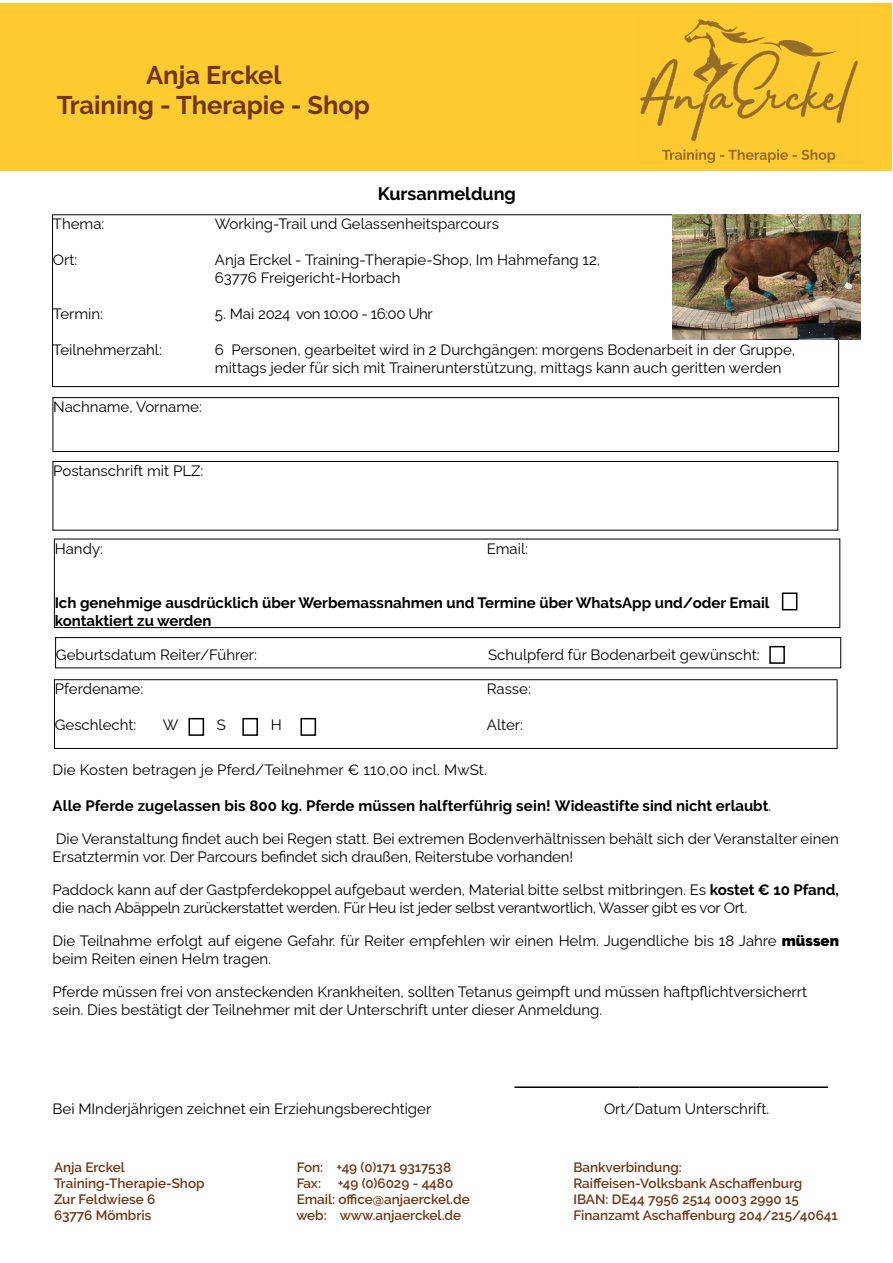
<style>
.page{position:relative;width:893px;height:1263px;background:#fff}
.page>*{position:absolute;margin:0;border:0;box-sizing:border-box;transform-origin:0 0}
.t1{font:700 25.5px/30.6px "Raleway";color:#723512;text-align:center}
.t2{font:700 18px "Raleway";color:#000}
.t3{font:15px/18px "Raleway";color:#000}
.t4{font:700 15px/18px "Raleway";color:#000}
.t5{font:15px "Raleway";letter-spacing:-.03em;color:#000}
.t6{font:600 13.5px "Raleway";color:#723512}
.s1{font-weight:400}
.s2{font-weight:700}
.s3{font-weight:900}
</style>
<div class="page">
<div style="left:1px;top:3px;width:891px;height:167px;background:#ffcb30"></div>
<img style="left:640px;top:19px;width:218px;height:144px">
<div style="left:53px;top:397px;width:786px;height:55px;border:1px solid #000"></div>
<div style="left:53px;top:461px;width:785px;height:69px;border:1px solid #000"></div>
<div style="left:52px;top:214px;width:787px;height:173px;border:1px solid #000"></div>
<div style="left:54px;top:679px;width:783px;height:70px;border:1px solid #000"></div>
<div style="left:189px;top:718px;width:15px;height:18px;border:2px solid #000"></div>
<div style="left:242px;top:718px;width:16px;height:18px;border:2px solid #000"></div>
<div style="left:300px;top:718px;width:16px;height:18px;border:2px solid #000"></div>
<div style="left:55px;top:637px;width:786px;height:31px;border:1px solid #000"></div>
<div style="left:769px;top:646px;width:16px;height:18px;border:2px solid #000"></div>
<hr style="left:639px;top:1086px;width:189px;height:2px;background:#000">
<hr style="left:514px;top:1086px;width:125px;height:2px;background:#000">
<img style="left:672px;top:214px;width:188px;height:126px">
<div style="left:54px;top:539px;width:786px;height:89px;border:1px solid #000"></div>
<div style="left:782px;top:592px;width:15px;height:18px;border:2px solid #000"></div>
<h1 class="t1" style="left:57px;top:59px;width:315px">Anja Erckel<br>Training - Therapie - Shop</h1>
<p class="t2" style="left:378px;top:184px;width:140px">Kursanmeldung</p>
<p class="t3" style="left:53px;top:213px;width:53px">Thema:</p>
<p class="t3" style="left:215px;top:213px;width:286px">Working-Trail und Gelassenheitsparcours</p>
<p class="t3" style="left:53px;top:249px;width:26px">Ort:</p>
<p class="t3" style="left:215px;top:249px;width:387px">Anja Erckel - Training-Therapie-Shop, Im Hahmefang 12,<br>63776 Freigericht-Horbach</p>
<p class="t3" style="left:53px;top:303px;width:52px">Termin:</p>
<p class="t5" style="left:215px;top:302px;width:219px">5. Mai 2024 von 10:00 - 16:00 Uhr</p>
<p class="t3" style="left:53px;top:339px;width:110px">Teilnehmerzahl:</p>
<p class="t3" style="left:215px;top:339px;width:582px">6 Personen, gearbeitet wird in 2 Durchgängen: morgens Bodenarbeit in der Gruppe, mittags jeder für sich mit Trainerunterstützung, mittags kann auch geritten werden</p>
<p class="t3" style="left:53px;top:396px;width:150px">Nachname, Vorname:</p>
<p class="t3" style="left:53px;top:460px;width:152px">Postanschrift mit PLZ:</p>
<p class="t3" style="left:55px;top:537px;width:50px">Handy:</p>
<p class="t3" style="left:487px;top:537px;width:43px">Email:</p>
<p class="t4" style="left:55px;top:593px;width:716px">Ich genehmige ausdrücklich über Werbemassnahmen und Termine über WhatsApp und/oder Email kontaktiert zu werden</p>
<p class="t3" style="left:56px;top:644px;width:203px">Geburtsdatum Reiter/Führer:</p>
<p class="t3" style="left:488px;top:644px;width:273px">Schulpferd für Bodenarbeit gewünscht:</p>
<p class="t3" style="left:55px;top:678px;width:90px">Pferdename:</p>
<p class="t3" style="left:487px;top:678px;width:45px">Rasse:</p>
<p class="t3" style="left:55px;top:714px;width:83px">Geschlecht:</p>
<p class="t3" style="left:163px;top:714px;width:17px">W</p>
<p class="t3" style="left:217px;top:714px;width:11px">S</p>
<p class="t3" style="left:271px;top:714px;width:13px">H</p>
<p class="t3" style="left:487px;top:714px;width:37px">Alter:</p>
<p class="t3" style="left:53px;top:759px;width:436px">Die Kosten betragen je Pferd/Teilnehmer € 110,00 incl. MwSt.</p>
<p class="t4" style="left:53px;top:796px;width:720px">Alle Pferde zugelassen bis 800 kg. Pferde müssen halfterführig sein! Wideastifte sind nicht erlaubt<span class="s1">.</span></p>
<p class="t3" style="left:53px;top:828px;width:788px">Die Veranstaltung findet auch bei Regen statt. Bei extremen Bodenverhältnissen behält sich der Veranstalter einen<br>Ersatztermin vor. Der Parcours befindet sich draußen, Reiterstube vorhanden!</p>
<p class="t3" style="left:53px;top:879px;width:788px">Paddock kann auf der Gastpferdekoppel aufgebaut werden, Material bitte selbst mitbringen. Es <span class="s2">kostet € 10 Pfand, </span>die nach Abäppeln zurückerstattet werden. Für Heu ist jeder selbst verantwortlich, Wasser gibt es vor Ort.</p>
<p class="t3" style="left:53px;top:930px;width:788px">Die Teilnahme erfolgt auf eigene Gefahr. für Reiter empfehlen wir einen Helm. Jugendliche bis 18 Jahre <span class="s3">müssen </span>beim Reiten einen Helm tragen.</p>
<p class="t3" style="left:53px;top:981px;width:756px">Pferde müssen frei von ansteckenden Krankheiten, sollten Tetanus geimpft und müssen haftpflichtversicherrt sein. Dies bestätigt der Teilnehmer mit der Unterschrift unter dieser Anmeldung.</p>
<p class="t3" style="left:53px;top:1098px;width:380px">Bei MInderjährigen zeichnet ein Erziehungsberechtiger</p>
<p class="t3" style="left:604px;top:1098px;width:167px">Ort/Datum Unterschrift.</p>
<p class="t6" style="left:54px;top:1159px;width:72px">Anja Erckel</p>
<p class="t6" style="left:297px;top:1159px;width:156px">Fon: +49 (0)171 9317538</p>
<p class="t6" style="left:573px;top:1159px;width:110px">Bankverbindung:</p>
<p class="t6" style="left:54px;top:1175px;width:152px">Training-Therapie-Shop</p>
<p class="t6" style="left:297px;top:1175px;width:158px">Fax: +49 (0)6029 - 4480</p>
<p class="t6" style="left:573px;top:1175px;width:230px">Raiffeisen-Volksbank Aschaffenburg</p>
<p class="t6" style="left:54px;top:1191px;width:103px">Zur Feldwiese 6</p>
<p class="t6" style="left:297px;top:1191px;width:175px">Email: office@anjaerckel.de</p>
<p class="t6" style="left:573px;top:1191px;width:227px">IBAN: DE44 7956 2514 0003 2990 15</p>
<p class="t6" style="left:54px;top:1207px;width:99px">63776 Mömbris</p>
<p class="t6" style="left:296px;top:1207px;width:166px">web: www.anjaerckel.de</p>
<p class="t6" style="left:573px;top:1207px;width:266px">Finanzamt Aschaffenburg 204/215/40641</p>
</div>
